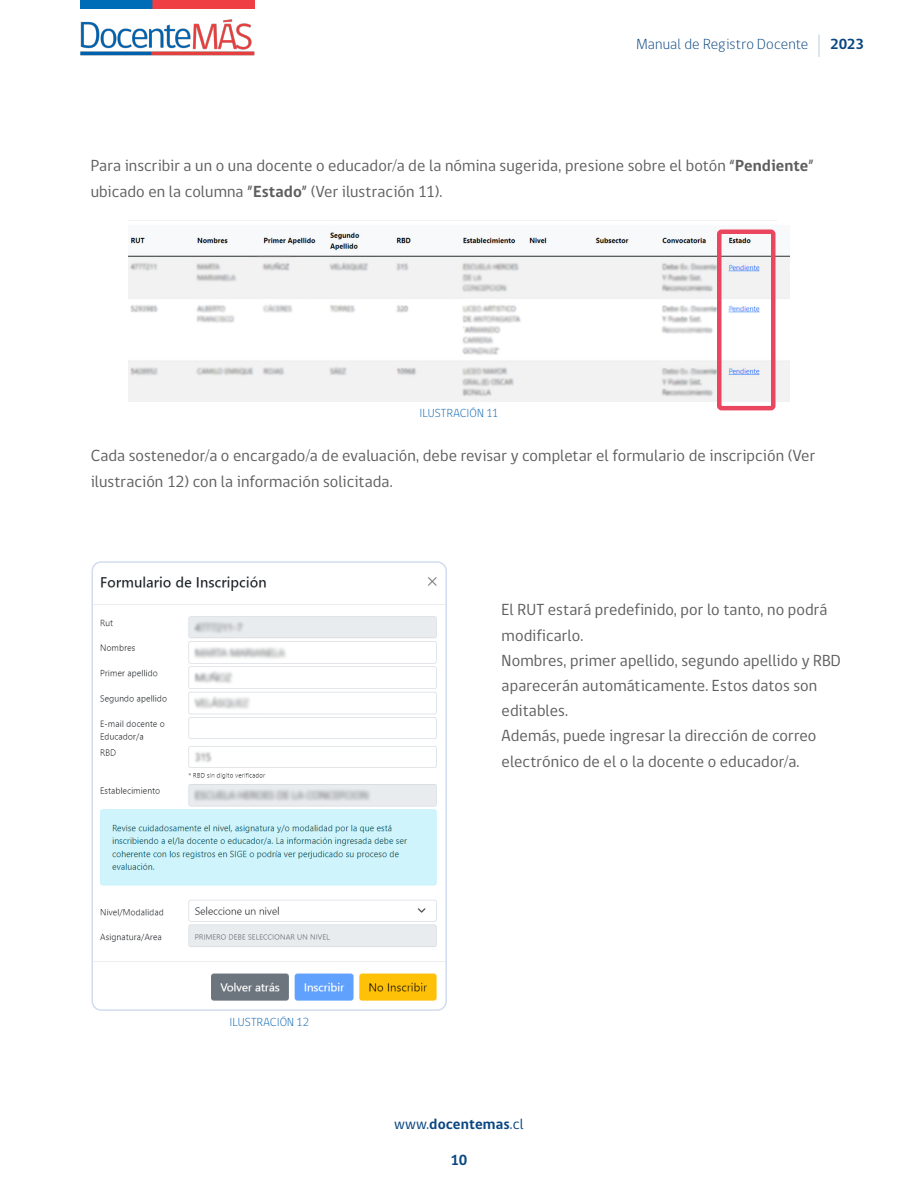
<style>
.page{position:relative;width:918px;height:1188px;background:#fff}
.page>*{position:absolute;margin:0;border:0;box-sizing:border-box;transform-origin:0 0}
.t1{font:16.5px/25.2px "gob CL";letter-spacing:.005em;color:#5e5e5e}
.t2{font:700 15px "gob CL";letter-spacing:.005em;color:#0a4682}
.t3{font:300 15px "gob CL";letter-spacing:.01em;color:#0a4682}
.t4{font:300 12px "gob CL";color:#0f69b4}
.s1{font-weight:700}
.s2{font-weight:400}
</style>
<div class="page">
<hr style="left:818px;top:34px;width:2px;height:23px;background:#d2dcef">
<img style="left:81px;top:0;width:174px;height:9px">
<img style="left:81px;top:19px;width:174px;height:37px">
<img style="left:128px;top:229px;width:662px;height:173px">
<div style="left:717px;top:230px;width:59px;height:180px;border:4px solid #eb465f;border-radius:2px"></div>
<img style="left:92px;top:564px;width:352px;height:444px">
<div style="left:92px;top:561px;width:355px;height:450px;border:2px solid #d2dcef;border-radius:9px"></div>
<p class="t3" style="left:636px;top:34px;width:174px">Manual de Registro Docente</p>
<p class="t2" style="left:830px;top:33px;width:35px">2023</p>
<p class="t1" style="left:91px;top:154px;width:725px">Para inscribir a un o una docente o educador/a de la nómina sugerida, presione sobre el botón “<span class="s1">Pendiente</span>” ubicado en la columna ”<span class="s1">Estado</span>” (Ver ilustración 11).</p>
<p class="t4" style="left:420px;top:405px;width:80px">ILUSTRACIÓN 11</p>
<p class="t1" style="left:91px;top:444px;width:726px">Cada sostenedor/a o encargado/a de evaluación, debe revisar y completar el formulario de inscripción (Ver ilustración 12) con la información solicitada.</p>
<p class="t1" style="left:502px;top:598px;width:327px">El RUT estará predefinido, por lo tanto, no podrá modificarlo.</p>
<p class="t1" style="left:502px;top:648px;width:341px">Nombres, primer apellido, segundo apellido y RBD aparecerán automáticamente. Estos datos son editables.</p>
<p class="t1" style="left:502px;top:724px;width:316px">Además, puede ingresar la dirección de correo electrónico de el o la docente o educador/a.</p>
<p class="t4" style="left:230px;top:1013px;width:81px">ILUSTRACIÓN 12</p>
<p class="t2" style="left:394px;top:1113px;width:131px"><span class="s2">www.</span>docentemas<span class="s2">.cl</span></p>
<p class="t2" style="left:451px;top:1149px;width:18px">10</p>
</div>
